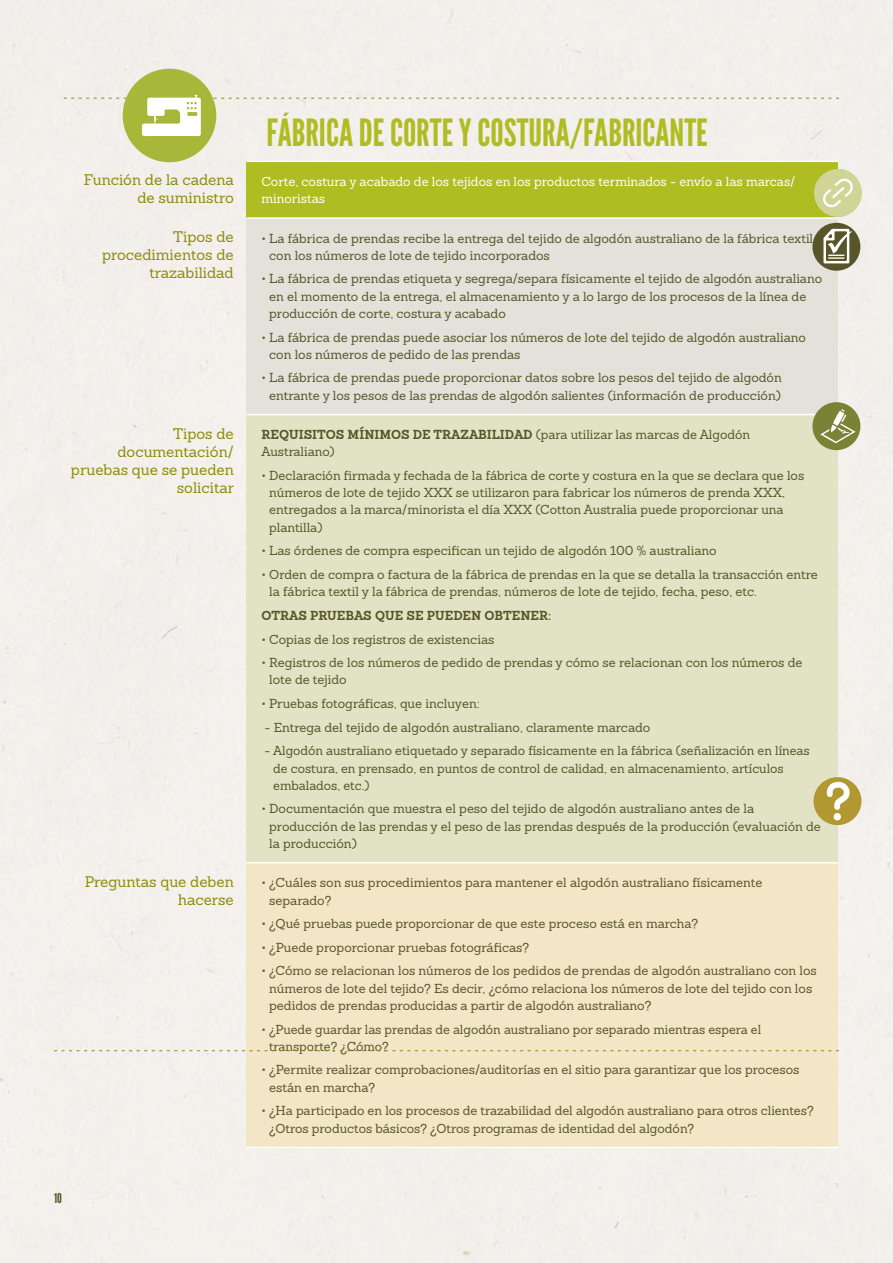
<style>
.page{position:relative;width:893px;height:1263px;background:#f3efec}
.page>*{position:absolute;margin:0;border:0;box-sizing:border-box;transform-origin:0 0}
.t1{font:37.5px "League Gothic";color:#afbc22}
.t2{font:15px/18px "Sanchez";color:#8a8d09;text-align:right}
.t3{font:13.5px "League Gothic";color:#57562a}
.t4{font:12.75px/17.2px "Sanchez";color:#57562a}
.t5{font:12.75px/17.2px "Sanchez";color:#fff}
.t6{font:700 12.75px "Sanchez";color:#57562a}
.s1{font-weight:700}
</style>
<div class="page">
<div style="left:247px;top:161px;width:591px;height:57px;background:#afbc22"></div>
<div style="left:247px;top:218px;width:591px;height:197px;background:#e3e1d9"></div>
<div style="left:247px;top:415px;width:591px;height:448px;background:#e2e3c4"></div>
<div style="left:247px;top:863px;width:591px;height:284px;background:#f2e6c6"></div>
<hr style="left:247px;top:414px;width:591px;height:1px;background:#fff">
<hr style="left:247px;top:862px;width:591px;height:1px;background:#fff">
<hr style="left:247px;top:1147px;width:591px;height:1px;background:#fff">
<hr style="left:247px;top:161px;width:591px;height:1px;background:#fff">
<hr style="left:247px;top:217px;width:591px;height:2px;background:#fff">
<svg style="left:54px;top:1050px;width:785px;height:1px"></svg>
<svg style="left:813px;top:169px;width:48px;height:48px"></svg>
<div style="left:123px;top:69px;width:93px;height:93px;background:#a7b739;border-radius:50%"></div>
<svg style="left:64px;top:95px;width:775px;height:41px;background:#edebdf"></svg>
<div style="left:814px;top:169px;width:48px;height:48px;background:#d0d595;border-radius:50%"></div>
<svg style="left:823px;top:178px;width:30px;height:30px"></svg>
<div style="left:812px;top:223px;width:48px;height:48px;background:#57562a;border-radius:50%"></div>
<svg style="left:823px;top:229px;width:29px;height:34px"></svg>
<div style="left:812px;top:402px;width:48px;height:48px;background:#7a8335;border-radius:50%"></div>
<svg style="left:820px;top:409px;width:36px;height:34px"></svg>
<div style="left:813px;top:777px;width:48px;height:48px;background:#b29830;border-radius:50%"></div>
<svg style="left:827px;top:782px;width:23px;height:38px"></svg>
<h1 class="t1" style="left:266px;top:110px;width:443px">FÁBRICA DE CORTE Y COSTURA/FABRICANTE</h1>
<p class="t2" style="left:84px;top:171px;width:152px">Función de la cadena de suministro</p>
<p class="t5" style="left:261px;top:173px;width:535px">Corte, costura y acabado de los tejidos en los productos terminados - envío a las marcas/ minoristas</p>
<p class="t2" style="left:102px;top:228px;width:133px">Tipos de procedimientos de trazabilidad</p>
<p class="t4" style="left:269px;top:229px;width:548px;text-indent:-8px">• La fábrica de prendas recibe la entrega del tejido de algodón australiano de la fábrica textil, con los números de lote de tejido incorporados</p>
<p class="t4" style="left:269px;top:270px;width:554px;text-indent:-8px">• La fábrica de prendas etiqueta y segrega/separa físicamente el tejido de algodón australiano en el momento de la entrega, el almacenamiento y a lo largo de los procesos de la línea de producción de corte, costura y acabado</p>
<p class="t4" style="left:269px;top:328px;width:538px;text-indent:-8px">• La fábrica de prendas puede asociar los números de lote del tejido de algodón australiano con los números de pedido de las prendas</p>
<p class="t4" style="left:261px;top:369px;width:522px;text-align:center">• La fábrica de prendas puede proporcionar datos sobre los pesos del tejido de algodón entrante y los pesos de las prendas de algodón salientes (información de producción)</p>
<p class="t2" style="left:71px;top:424px;width:165px">Tipos de documentación/ pruebas que se pueden solicitar</p>
<p class="t4" style="left:261px;top:426px;width:490px"><span class="s1">REQUISITOS MÍNIMOS DE TRAZABILIDAD</span> (para utilizar las marcas de Algodón<br>Australiano)</p>
<p class="t4" style="left:269px;top:467px;width:537px;text-indent:-8px">• Declaración firmada y fechada de la fábrica de corte y costura en la que se declara que los números de lote de tejido XXX se utilizaron para fabricar los números de prenda XXX, entregados a la marca/minorista el día XXX (Cotton Australia puede proporcionar una plantilla)</p>
<p class="t4" style="left:261px;top:542px;width:457px">• Las órdenes de compra especifican un tejido de algodón 100 % australiano</p>
<p class="t4" style="left:269px;top:566px;width:550px;text-indent:-8px">• Orden de compra o factura de la fábrica de prendas en la que se detalla la transacción entre la fábrica textil y la fábrica de prendas, números de lote de tejido, fecha, peso, etc.</p>
<p class="t6" style="left:261px;top:607px;width:292px">OTRAS PRUEBAS QUE SE PUEDEN OBTENER:</p>
<p class="t4" style="left:261px;top:630px;width:234px">• Copias de los registros de existencias</p>
<p class="t4" style="left:269px;top:654px;width:535px;text-indent:-8px">• Registros de los números de pedido de prendas y cómo se relacionan con los números de lote de tejido</p>
<p class="t4" style="left:261px;top:695px;width:220px">• Pruebas fotográficas, que incluyen:</p>
<p class="t4" style="left:265px;top:718px;width:387px">- Entrega del tejido de algodón australiano, claramente marcado</p>
<p class="t4" style="left:273px;top:742px;width:538px;text-indent:-9px">- Algodón australiano etiquetado y separado físicamente en la fábrica (señalización en líneas de costura, en prensado, en puntos de control de calidad, en almacenamiento, artículos embalados, etc.)</p>
<p class="t4" style="left:269px;top:800px;width:553px;text-indent:-8px">• Documentación que muestra el peso del tejido de algodón australiano antes de la producción de las prendas y el peso de las prendas después de la producción (evaluación de la producción)</p>
<p class="t2" style="left:85px;top:872px;width:150px">Preguntas que deben hacerse</p>
<p class="t4" style="left:269px;top:874px;width:495px;text-indent:-8px">• ¿Cuáles son sus procedimientos para mantener el algodón australiano físicamente separado?</p>
<p class="t4" style="left:261px;top:915px;width:438px">• ¿Qué pruebas puede proporcionar de que este proceso está en marcha?</p>
<p class="t4" style="left:261px;top:938px;width:269px">• ¿Puede proporcionar pruebas fotográficas?</p>
<p class="t4" style="left:269px;top:962px;width:549px;text-indent:-8px">• ¿Cómo se relacionan los números de los pedidos de prendas de algodón australiano con los números de lote del tejido? Es decir, ¿cómo relaciona los números de lote del tejido con los pedidos de prendas producidas a partir de algodón australiano?</p>
<p class="t4" style="left:269px;top:1020px;width:494px;text-indent:-8px">• ¿Puede guardar las prendas de algodón australiano por separado mientras espera el transporte? ¿Cómo?</p>
<p class="t4" style="left:269px;top:1061px;width:532px;text-indent:-8px">• ¿Permite realizar comprobaciones/auditorías en el sitio para garantizar que los procesos están en marcha?</p>
<p class="t4" style="left:269px;top:1102px;width:546px;text-indent:-8px">• ¿Ha participado en los procesos de trazabilidad del algodón australiano para otros clientes? ¿Otros productos básicos? ¿Otros programas de identidad del algodón?</p>
<p class="t3" style="left:54px;top:1190px;width:9px">10</p>
</div>
